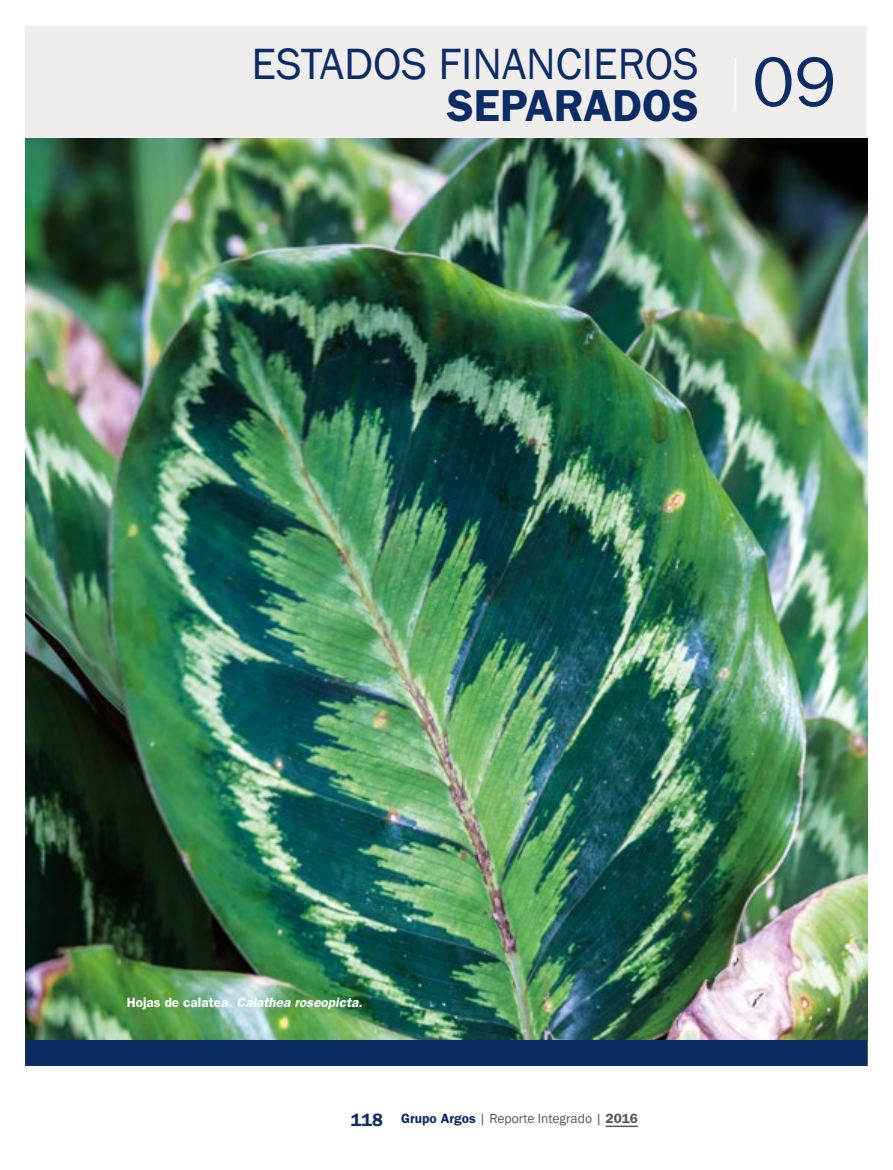
<style>
.page{position:relative;width:893px;height:1170px;background:#fff}
.page>*{position:absolute;margin:0;border:0;box-sizing:border-box;transform-origin:0 0}
.t1{font:45px/42px "Franklin Gothic";color:#0c2c65}
.t2{font:13.5px "Franklin Gothic";color:#575756}
.t3{font:italic 600 13.5px "Franklin Gothic";color:#fff}
.s1{font-weight:600}
.s2{font-style:normal}
.s3{font-weight:600;font-size:18px;color:#0c2c65}
.s4{font-weight:600;color:#0c2c65}
</style>
<div class="page">
<hr style="left:606px;top:1125px;width:32px;height:1px;background:#575756">
<div style="left:25px;top:26px;width:842px;height:117px;background:#f0eeed"></div>
<img style="left:25px;top:138px;width:842px;height:902px">
<hr style="left:735px;top:57px;width:1px;height:53px;background:#fff">
<div style="left:25px;top:1040px;width:842px;height:25px;background:#0c2c65"></div>
<h1 class="t1" style="left:447px;top:44px;width:391px;text-indent:-196px">ESTADOS FINANCIEROS<br><span class="s1">SEPARADOS</span> <sup>09</sup></h1>
<p class="t3" style="left:127px;top:994px;width:237px"><span class="s2">Hojas de calatea.</span> Calathea roseopicta.</p>
<p class="t2" style="left:351px;top:1110px;width:289px"><span class="s3">118</span> <span class="s4">Grupo Argos</span> | Reporte Integrado | <span class="s1">2016</span></p>
</div>
